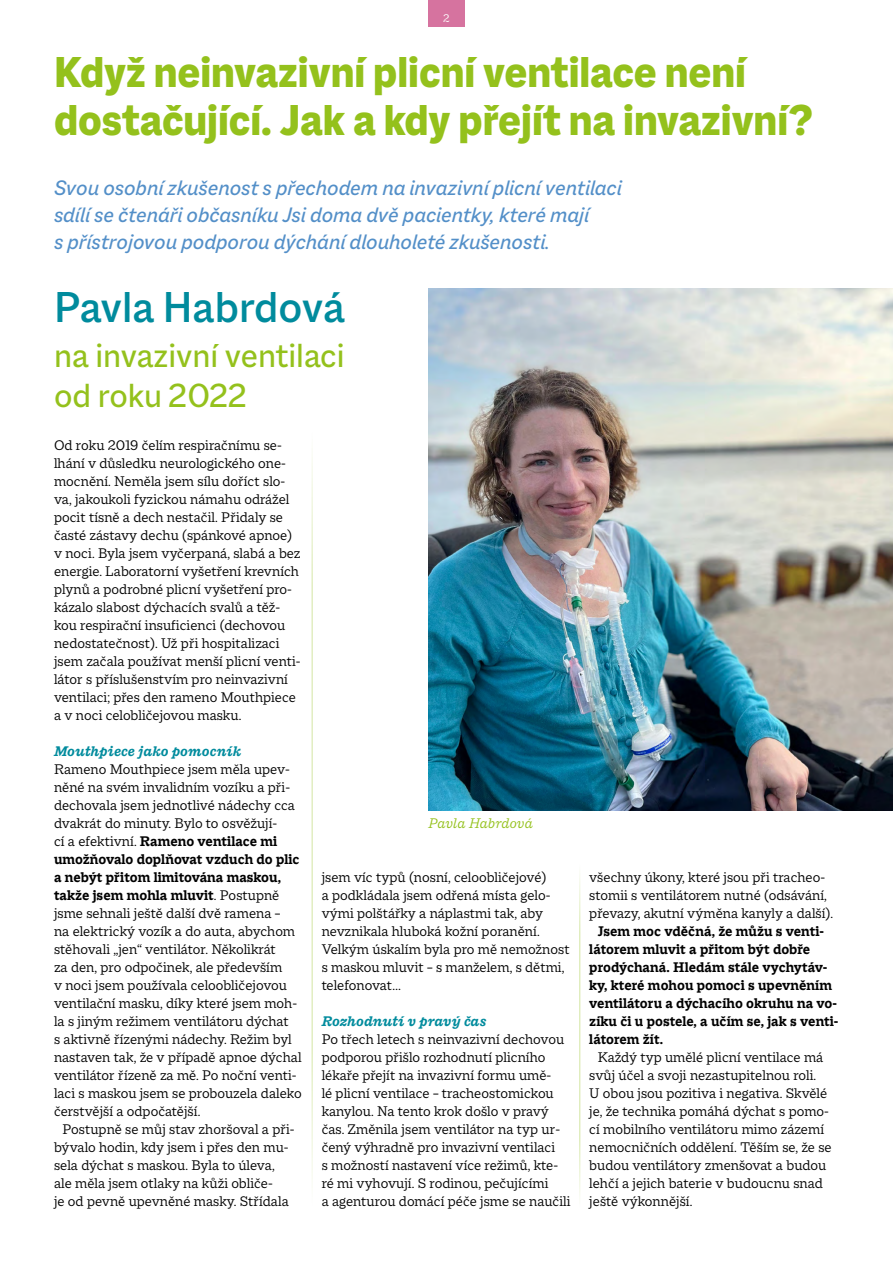
<style>
.page{position:relative;width:893px;height:1263px;background:#fff}
.page>*{position:absolute;margin:0;border:0;box-sizing:border-box;transform-origin:0 0}
.H1c{font:800 46.5px/48px "Macklin Sans";color:#94c11c}
.H1b{font:500 46.5px "Macklin Sans";color:#008b9d}
.H1b-2{font:36px/40.5px "Macklin Sans";color:#94c11c}
.perex{font:italic 22.5px/27px "Macklin Sans";color:#538fc8}
.p_odsazeni{font:15px/18px "Macklin Slab";color:#000}
.p_odsazeni-2{font:700 15px/18px "Macklin Slab";color:#000}
.t1{font:italic 700 15px "Macklin Slab";color:#008b9d}
.popisek{font:italic 15px "Macklin Slab";color:#94c11c}
.t2{font:12px "Macklin Slab";color:#fff}
.s1{font-weight:700}
</style>
<div class="page">
<img style="left:428px;top:288px;width:465px;height:522px">
<hr style="left:312px;top:432px;width:1px;height:777px;background:#94c11c">
<hr style="left:579px;top:864px;width:1px;height:345px;background:#94c11c">
<div style="left:428px;top:0;width:37px;height:26px;background:#d6739f"></div>
<p class="t2" style="left:443px;top:11px;width:8px">2</p>
<p class="H1c" style="left:54px;top:48px;width:761px">Když neinvazivní plicní ventilace není dostačující. Jak a kdy přejít na invazivní?</p>
<p class="perex" style="left:54px;top:174px;width:569px">Svou osobní zkušenost s přechodem na invazivní plicní ventilaci sdílí se čtenáři občasníku Jsi doma dvě pacientky, které mají<br>s přístrojovou podporou dýchání dlouholeté zkušenosti.</p>
<p class="H1b" style="left:54px;top:280px;width:293px">Pavla Habrdová</p>
<p class="H1b-2" style="left:54px;top:335px;width:292px">na invazivní ventilaci od roku 2022</p>
<p class="p_odsazeni" style="left:54px;top:436px;width:248px">Od roku 2019 čelím respiračnímu se&shy;lhání v důsledku neurologického one&shy;mocnění. Neměla jsem sílu doříct slo&shy;va, jakoukoli fyzickou námahu odrážel pocit tísně a dech nestačil. Přidaly se časté zástavy dechu (spánkové apnoe) v noci. Byla jsem vyčerpaná, slabá a bez energie. Laboratorní vyšetření krevních plynů a podrobné plicní vyšetření pro&shy;kázalo slabost dýchacích svalů a těž&shy;kou respirační insuficienci (dechovou nedostatečnost). Už při hospitalizaci jsem začala používat menší plicní venti&shy;látor s příslušenstvím pro neinvazivní ventilaci; přes den rameno Mouthpiece a v noci celobličejovou masku.</p>
<h3 class="t1" style="left:54px;top:742px;width:189px">Mouthpiece jako pomocník</h3>
<p class="p_odsazeni" style="left:54px;top:760px;width:249px">Rameno Mouthpiece jsem měla upev&shy;něné na svém invalidním vozíku a při&shy;dechovala jsem jednotlivé nádechy cca dvakrát do minuty. Bylo to osvěžují-<br>cí a efektivní. <span class="s1">Rameno ventilace mi umožňovalo doplňovat vzduch do plic a nebýt přitom limitována maskou, takže jsem mohla mluvit</span>. Postupně jsme sehnali ještě další dvě ramena –<br>na elektrický vozík a do auta, abychom stěhovali „jen“ ventilátor. Několikrát<br>za den, pro odpočinek, ale především<br>v noci jsem používala celoobličejovou ventilační masku, díky které jsem moh&shy;la s jiným režimem ventilátoru dýchat<br>s aktivně řízenými nádechy. Režim byl nastaven tak, že v případě apnoe dýchal ventilátor řízeně za mě. Po noční venti&shy;laci s maskou jsem se probouzela daleko čerstvější a odpočatější.</p>
<p class="p_odsazeni" style="left:54px;top:1120px;width:242px;text-indent:9px">Postupně se můj stav zhoršoval a při&shy;bývalo hodin, kdy jsem i přes den mu&shy;sela dýchat s maskou. Byla to úleva, ale měla jsem otlaky na kůži obliče-<br>je od pevně upevněné masky. Střídala</p>
<p class="popisek" style="left:428px;top:815px;width:106px">Pavla Habrdová</p>
<p class="p_odsazeni" style="left:322px;top:868px;width:250px">jsem víc typů (nosní, celoobličejové)<br>a podkládala jsem odřená místa gelo&shy;vými polštářky a náplastmi tak, aby nevznikala hluboká kožní poranění.<br>Velkým úskalím byla pro mě nemožnost s maskou mluvit – s manželem, s dětmi, telefonovat…</p>
<h3 class="t1" style="left:322px;top:1012px;width:166px">Rozhodnutí v pravý čas</h3>
<p class="p_odsazeni" style="left:322px;top:1030px;width:250px">Po třech letech s neinvazivní dechovou podporou přišlo rozhodnutí plicního lékaře přejít na invazivní formu umě-<br>lé plicní ventilace – tracheostomickou kanylou. Na tento krok došlo v pravý čas. Změnila jsem ventilátor na typ ur&shy;čený výhradně pro invazivní ventilaci<br>s možností nastavení více režimů, kte&shy;ré mi vyhovují. S rodinou, pečujícími<br>a agenturou domácí péče jsme se naučili</p>
<p class="p_odsazeni" style="left:589px;top:868px;width:245px">všechny úkony, které jsou při tracheo&shy;stomii s ventilátorem nutné (odsávání, převazy, akutní výměna kanyly a další).</p>
<p class="p_odsazeni-2" style="left:589px;top:922px;width:251px;text-indent:9px">Jsem moc vděčná, že můžu s venti&shy;látorem mluvit a přitom být dobře prodýchaná. Hledám stále vychytáv&shy;ky, které mohou pomoci s upevněním ventilátoru a dýchacího okruhu na vo&shy;zíku či u postele, a učím se, jak s venti&shy;látorem žít.</p>
<p class="p_odsazeni" style="left:589px;top:1048px;width:244px;text-indent:9px">Každý typ umělé plicní ventilace má svůj účel a svoji nezastupitelnou roli.<br>U obou jsou pozitiva i negativa. Skvělé je, že technika pomáhá dýchat s pomo&shy;cí mobilního ventilátoru mimo zázemí nemocničních oddělení. Těším se, že se budou ventilátory zmenšovat a budou lehčí a jejich baterie v budoucnu snad ještě výkonnější.</p>
</div>
